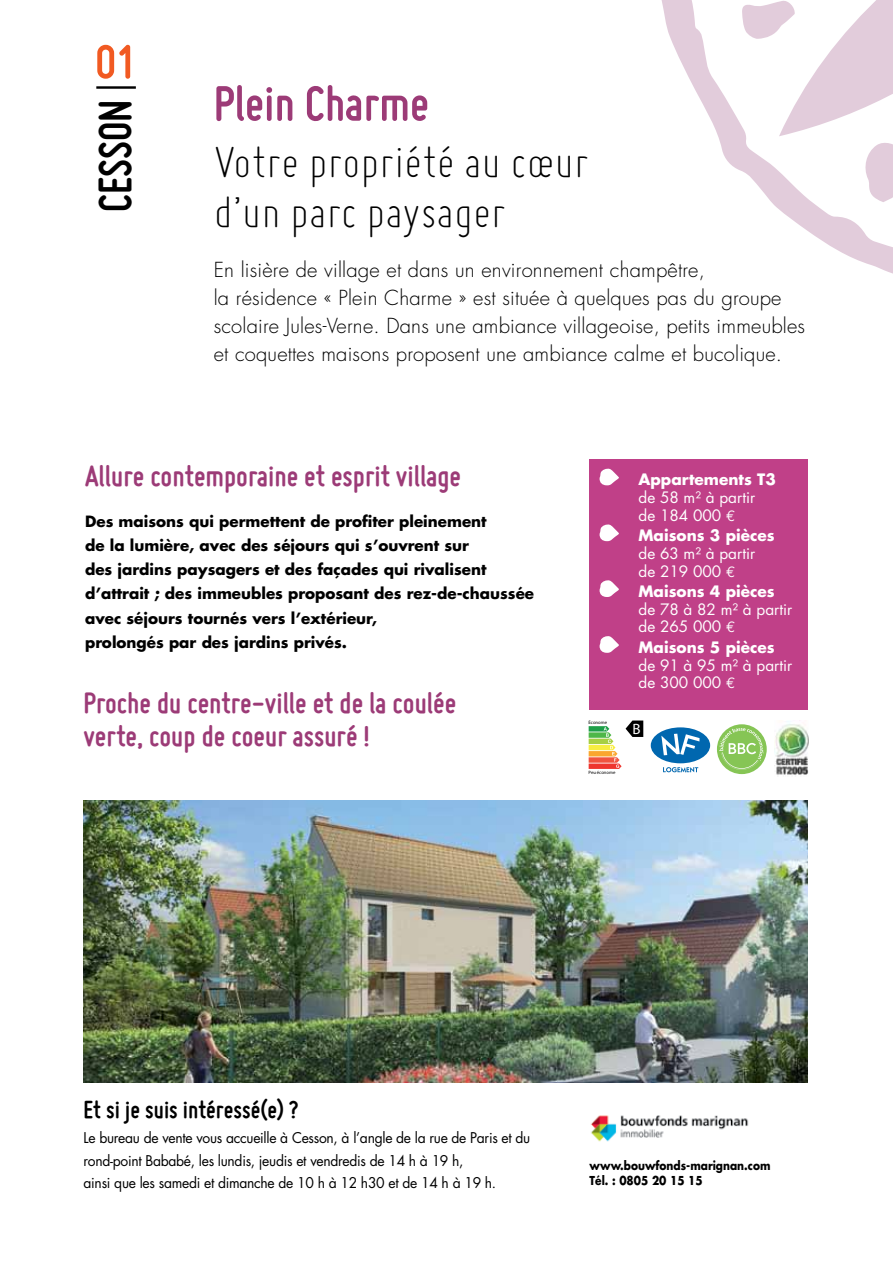
<style>
.page{position:relative;width:893px;height:1263px;background:#fff}
.page>*{position:absolute;margin:0;border:0;box-sizing:border-box;transform-origin:0 0}
.t1{font:700 52.05px "Miso";color:#9c3b77}
.t2{font:700 50.1px "Miso";color:#f15a22}
.t3{font:300 49.2px/49.2px "Miso";color:#000}
.t4{font:700 49.05px "Miso";color:#000;scale:.95 1}
.t5{font:700 31.35px/33.2px "Miso";color:#9c3b77}
.t6{font:700 26.25px "Miso";color:#000}
.t7{font:300 20.1px/28.2px "Futura";letter-spacing:.01em;color:#000}
.t8{font:15.3px/17.7px "Futura";color:#fff}
.t9{font:700 15.3px "Futura";color:#fff}
.t10{font:700 15.15px/24.2px "Futura";color:#000}
.t11{font:15px "Myriad Pro";color:#fff}
.t12{font:14.4px/22.4px "Futura";letter-spacing:-.02em;color:#000;scale:.96 1}
.t13{font:700 12px/15px "Futura";color:#000;scale:.88 1}
.t14{font:4.65px "Myriad Pro";color:#000}
.s1{font-family:"Euro Mono"}
</style>
<div class="page">
<div style="left:590px;top:459px;width:218px;height:251px;background:#c04088"></div>
<svg style="left:661px;top:0;width:232px;height:274px"></svg>
<svg style="left:742px;top:0;width:151px;height:202px"></svg>
<img style="left:591px;top:1115px;width:158px;height:27px">
<img style="left:84px;top:801px;width:724px;height:281px">
<svg style="left:599px;top:468px;width:20px;height:17px"></svg>
<svg style="left:599px;top:524px;width:20px;height:17px"></svg>
<svg style="left:599px;top:580px;width:20px;height:17px"></svg>
<svg style="left:599px;top:636px;width:20px;height:17px"></svg>
<hr style="left:96px;top:86px;width:40px;height:3px;background:#000">
<div style="left:651px;top:727px;width:59px;height:36px;background:#0067af;border-radius:50%"></div>
<svg style="left:661px;top:734px;width:38px;height:21px"></svg>
<svg style="left:663px;top:767px;width:35px;height:5px"></svg>
<svg style="left:589px;top:720px;width:54px;height:49px"></svg>
<svg style="left:717px;top:724px;width:50px;height:50px"></svg>
<svg style="left:719px;top:728px;width:45px;height:42px;background:#a2d27c"></svg>
<img style="left:775px;top:720px;width:33px;height:55px">
<h2 class="t2" style="left:95px;top:33px;width:43px">01</h2>
<h3 class="t4" style="left:87px;top:212px;width:120px;rotate:-90deg">CESSON</h3>
<h1 class="t1" style="left:214px;top:74px;width:217px">Plein Charme</h1>
<h3 class="t3" style="left:214px;top:137px;width:376px">Votre propriété au cœur d’un parc paysager</h3>
<p class="t7" style="left:214px;top:255px;width:593px">En lisière de village et dans un environnement champêtre,<br>la résidence « Plein Charme » est située à quelques pas du groupe scolaire Jules-Verne. Dans une ambiance villageoise, petits immeubles et coquettes maisons proposent une ambiance calme et bucolique.</p>
<h3 class="t5" style="left:85px;top:458px;width:377px">Allure contemporaine et esprit village</h3>
<p class="t10" style="left:85px;top:508px;width:451px">Des maisons qui permettent de profiter pleinement<br>de la lumière, avec des séjours qui s’ouvrent sur<br>des jardins paysagers et des façades qui rivalisent d’attrait ; des immeubles proposant des rez-de-chaussée avec séjours tournés vers l’extérieur,<br>prolongés par des jardins privés.</p>
<h3 class="t5" style="left:84px;top:686px;width:374px">Proche du centre-ville et de la coulée verte, coup de coeur assuré !</h3>
<p class="t14" style="left:589px;top:719px;width:20px">Économe</p>
<p class="t14" style="left:589px;top:770px;width:28px">Peu économe</p>
<p class="t9" style="left:638px;top:469px;width:139px">Appartements T3</p>
<p class="t8" style="left:638px;top:488px;width:118px">de 58 m² à partir de 184 000 <span class="s1">E</span></p>
<p class="t9" style="left:638px;top:525px;width:138px">Maisons 3 pièces</p>
<p class="t8" style="left:638px;top:544px;width:118px">de 63 m² à partir de 219 000 <span class="s1">E</span></p>
<p class="t9" style="left:638px;top:581px;width:138px">Maisons 4 pièces</p>
<p class="t8" style="left:638px;top:600px;width:155px">de 78 à 82 m² à partir de 265 000 <span class="s1">E</span></p>
<p class="t9" style="left:638px;top:636px;width:138px">Maisons 5 pièces</p>
<p class="t8" style="left:638px;top:656px;width:155px">de 91 à 95 m² à partir de 300 000 <span class="s1">E</span></p>
<p class="t11" style="left:632px;top:719px;width:10px">B</p>
<h3 class="t6" style="left:84px;top:1095px;width:217px">Et si je suis intéressé(e) ?</h3>
<p class="t12" style="left:84px;top:1126px;width:467px">Le bureau de vente vous accueille à Cesson, à l’angle de la rue de Paris et du rond-point Bababé, les lundis, jeudis et vendredis de 14 h à 19 h,<br>ainsi que les samedi et dimanche de 10 h à 12 h30 et de 14 h à 19 h.</p>
<p class="t13" style="left:590px;top:1157px;width:207px">www.bouwfonds-marignan.com<br>Tél. : 0805 20 15 15</p>
</div>
